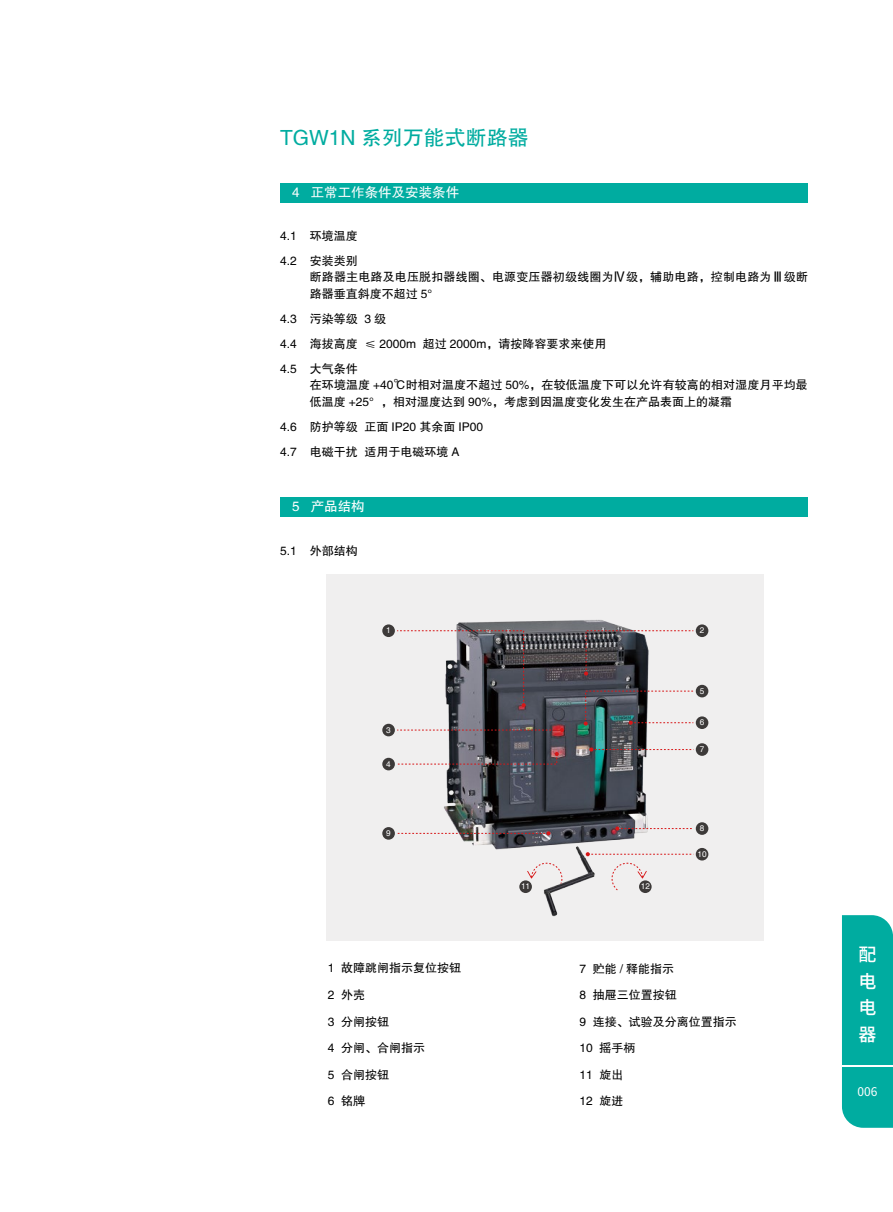
<style>
.page{position:relative;width:893px;height:1212px;background:#fff}
.page>*{position:absolute;margin:0;border:0;box-sizing:border-box;transform-origin:0 0}
.t1{font:21px "FZHTK GBK1 0";color:#00aca0}
.t2{font:500 18px/26.4px "Source Han Sans CN";color:#fff;text-align:justify}
.t3{font:13.5px "FZHTK GBK1 0";color:#fff}
.t4{font:12px/25px "FZHTK GBK1 0";color:#000}
.t5{font:12px "Source Han Sans CN";color:#fff}
.t6{font:8.25px "Helvetica";color:#fff}
</style>
<div class="page">
<div style="left:842px;top:915px;width:51px;height:213px;background:#00aca0"></div>
<hr style="left:842px;top:1065px;width:51px;height:2px;background:#fff">
<div style="left:280px;top:183px;width:528px;height:20px;background:#00aca0"></div>
<div style="left:280px;top:497px;width:528px;height:20px;background:#00aca0"></div>
<div style="left:327px;top:574px;width:437px;height:366px;background:#f0efef"></div>
<img style="left:444px;top:620px;width:205px;height:230px">
<svg style="left:397px;top:630px;width:129px;height:77px"></svg>
<svg style="left:397px;top:728px;width:167px;height:4px"></svg>
<svg style="left:397px;top:831px;width:154px;height:4px"></svg>
<svg style="left:397px;top:752px;width:162px;height:13px"></svg>
<svg style="left:527px;top:869px;width:7px;height:21px"></svg>
<svg style="left:611px;top:862px;width:36px;height:29px"></svg>
<svg style="left:584px;top:630px;width:110px;height:45px"></svg>
<svg style="left:584px;top:690px;width:110px;height:36px"></svg>
<svg style="left:589px;top:747px;width:103px;height:4px"></svg>
<svg style="left:615px;top:826px;width:77px;height:4px"></svg>
<div style="left:382px;top:624px;width:13px;height:13px;background:#3d3a39;border-radius:50%"></div>
<div style="left:382px;top:724px;width:13px;height:12px;background:#3d3a39;border-radius:50%"></div>
<div style="left:382px;top:758px;width:13px;height:12px;background:#3d3a39;border-radius:50%"></div>
<div style="left:696px;top:624px;width:12px;height:13px;background:#3d3a39;border-radius:50%"></div>
<div style="left:696px;top:685px;width:12px;height:12px;background:#3d3a39;border-radius:50%"></div>
<div style="left:696px;top:716px;width:12px;height:13px;background:#3d3a39;border-radius:50%"></div>
<div style="left:696px;top:743px;width:12px;height:13px;background:#3d3a39;border-radius:50%"></div>
<div style="left:696px;top:822px;width:12px;height:13px;background:#3d3a39;border-radius:50%"></div>
<div style="left:382px;top:827px;width:13px;height:13px;background:#3d3a39;border-radius:50%"></div>
<div style="left:696px;top:848px;width:12px;height:12px;background:#3d3a39;border-radius:50%"></div>
<div style="left:519px;top:880px;width:13px;height:13px;background:#3d3a39;border-radius:50%"></div>
<div style="left:639px;top:880px;width:13px;height:13px;background:#3d3a39;border-radius:50%"></div>
<svg style="left:605px;top:853px;width:87px;height:2px"></svg>
<img style="left:534px;top:840px;width:70px;height:77px">
<h1 class="t1" style="left:280px;top:127px;width:250px">TGW1N 系列万能式断路器</h1>
<p class="t3" style="left:292px;top:185px;width:169px">4 正常工作条件及安装条件</p>
<p class="t4" style="left:280px;top:223px;width:79px">4.1 环境温度<br>4.2 安装类别</p>
<p class="t4" style="left:310px;top:269px;width:500px;line-height:16.5px">断路器主电路及电压脱扣器线圈、电源变压器初级线圈为Ⅳ级，辅助电路，控制电路为Ⅲ级断路器垂直斜度不超过 5°</p>
<p class="t4" style="left:280px;top:306px;width:328px">4.3 污染等级 3 级<br>4.4 海拔高度 ≤ 2000m 超过 2000m，请按降容要求来使用<br>4.5 大气条件</p>
<p class="t4" style="left:310px;top:377px;width:500px;line-height:16.5px">在环境温度 +40℃时相对温度不超过 50%，在较低温度下可以允许有较高的相对湿度月平均最低温度 +25°，相对湿度达到 90%，考虑到因温度变化发生在产品表面上的凝霜</p>
<p class="t4" style="left:280px;top:414px;width:205px">4.6 防护等级 正面 IP20 其余面 IP00<br>4.7 电磁干扰 适用于电磁环境 A</p>
<p class="t3" style="left:292px;top:499px;width:74px">5 产品结构</p>
<p class="t4" style="left:280px;top:539px;width:79px">5.1 外部结构</p>
<p class="t6" style="left:386px;top:626px;width:6px">1</p>
<p class="t6" style="left:386px;top:725px;width:6px">3</p>
<p class="t6" style="left:386px;top:759px;width:6px">4</p>
<p class="t6" style="left:386px;top:828px;width:6px">9</p>
<p class="t4" style="left:328px;top:956px;width:135px">1 故障跳闸指示复位按钮</p>
<p class="t4" style="left:328px;top:982px;width:39px">2 外壳</p>
<p class="t4" style="left:328px;top:1009px;width:63px">3 分闸按钮</p>
<p class="t4" style="left:328px;top:1035px;width:99px">4 分闸、合闸指示</p>
<p class="t4" style="left:328px;top:1062px;width:63px">5 合闸按钮</p>
<p class="t4" style="left:328px;top:1088px;width:39px">6 铭牌</p>
<p class="t6" style="left:700px;top:626px;width:6px">2</p>
<p class="t6" style="left:700px;top:686px;width:6px">5</p>
<p class="t6" style="left:700px;top:718px;width:6px">6</p>
<p class="t6" style="left:700px;top:744px;width:6px">7</p>
<p class="t6" style="left:700px;top:823px;width:6px">8</p>
<p class="t6" style="left:521px;top:882px;width:11px">11</p>
<p class="t6" style="left:641px;top:882px;width:11px">12</p>
<p class="t6" style="left:697px;top:849px;width:11px">10</p>
<p class="t4" style="left:579px;top:956px;width:96px">7 贮能 / 释能指示</p>
<p class="t4" style="left:579px;top:982px;width:99px">8 抽屉三位置按钮</p>
<p class="t4" style="left:579px;top:1009px;width:159px">9 连接、试验及分离位置指示</p>
<p class="t4" style="left:579px;top:1035px;width:57px">10 摇手柄</p>
<p class="t4" style="left:579px;top:1062px;width:45px">11 旋出</p>
<p class="t4" style="left:579px;top:1088px;width:45px">12 旋进</p>
<h2 class="t2" style="left:858px;top:942px;width:19px">配电电器</h2>
<p class="t5" style="left:857px;top:1084px;width:21px">006</p>
</div>
